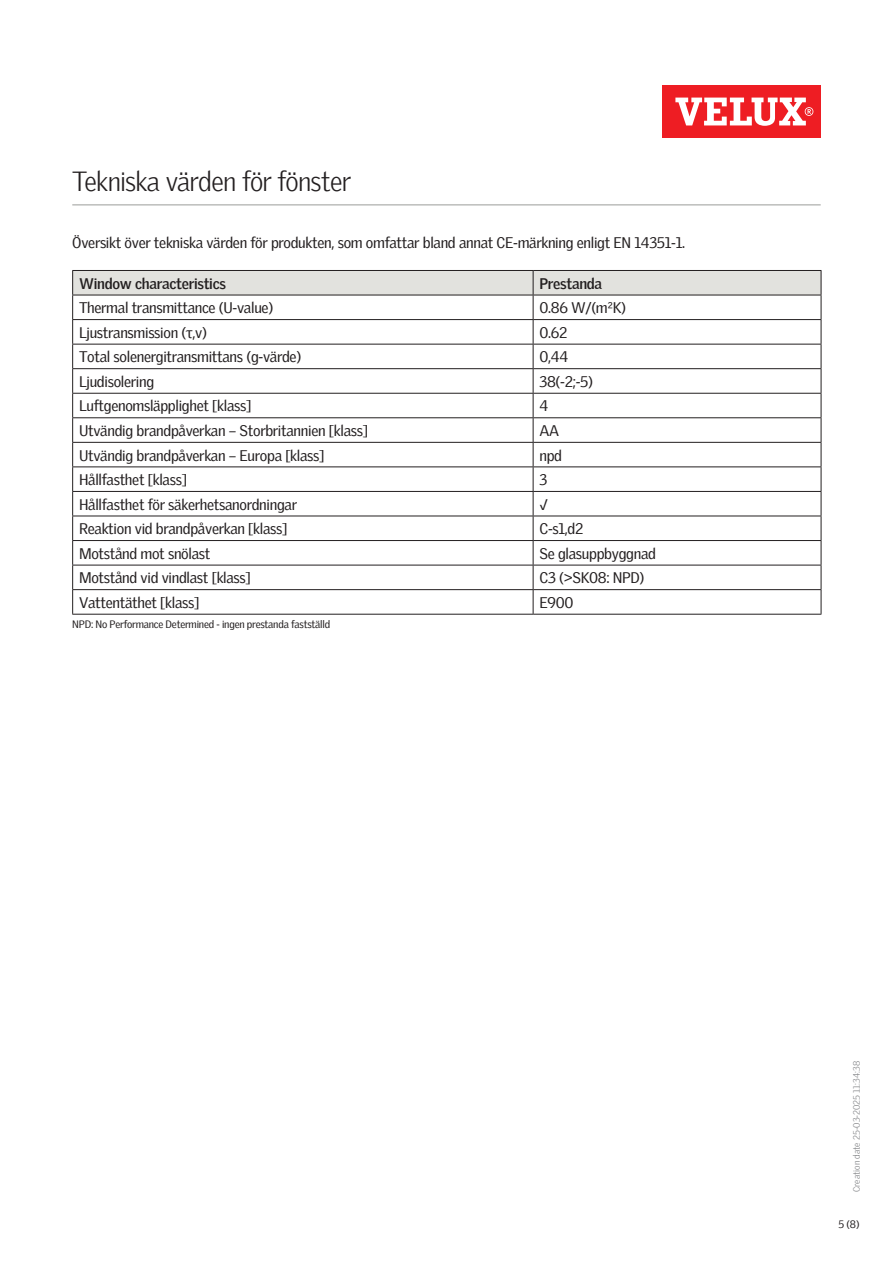
<style>
.page{position:relative;width:893px;height:1263px;background:#fff}
.page>*{position:absolute;margin:0;border:0;box-sizing:border-box;transform-origin:0 0}
.Headline_With_Line_B{font:300 27px "Velux Gothic";letter-spacing:-.025em;color:#231f20}
.Body_Regular{font:15px "Velux Gothic";letter-spacing:-.02em;color:#231f20}
.Body_Heading{font:700 15px "Velux Gothic";letter-spacing:-.02em;color:#231f20}
.t1{font:10.5px "Velux Gothic";letter-spacing:-.02em;color:#231f20}
.t2{font:300 9px "Velux Gothic";color:#7c7e81}
</style>
<div class="page">
<div style="left:662px;top:85px;width:159px;height:53px;background:#ee1d23"></div>
<svg style="left:675px;top:98px;width:138px;height:28px"></svg>
<hr style="left:72px;top:204px;width:749px;height:2px;background:#bcbdbb">
<hr style="left:72px;top:614px;width:461px;height:1px;background:#231f20">
<svg style="left:72px;top:270px;width:750px;height:344px"></svg>
<hr style="left:533px;top:614px;width:288px;height:1px;background:#231f20">
<p class="Headline_With_Line_B" style="left:72px;top:161px;width:280px">Tekniska värden för fönster</p>
<p class="Body_Regular" style="left:72px;top:231px;width:614px">Översikt över tekniska värden för produkten, som omfattar bland annat CE-märkning enligt EN 14351-1.</p>
<p class="Body_Heading" style="left:79px;top:272px;width:148px">Window characteristics</p>
<p class="Body_Heading" style="left:539px;top:272px;width:64px">Prestanda</p>
<p class="Body_Regular" style="left:79px;top:296px;width:196px">Thermal transmittance (U-value)</p>
<p class="Body_Regular" style="left:539px;top:296px;width:88px">0.86 W/(m²K)</p>
<p class="Body_Regular" style="left:79px;top:321px;width:129px">Ljustransmission (τ,v)</p>
<p class="Body_Regular" style="left:539px;top:321px;width:29px">0.62</p>
<p class="Body_Regular" style="left:79px;top:345px;width:224px">Total solenergitransmittans (g-värde)</p>
<p class="Body_Regular" style="left:539px;top:345px;width:30px">0,44</p>
<p class="Body_Regular" style="left:79px;top:370px;width:77px">Ljudisolering</p>
<p class="Body_Regular" style="left:539px;top:370px;width:55px">38(-2;-5)</p>
<p class="Body_Regular" style="left:79px;top:395px;width:174px">Luftgenomsläpplighet [klass]</p>
<p class="Body_Regular" style="left:539px;top:395px;width:10px">4</p>
<p class="Body_Regular" style="left:79px;top:419px;width:290px">Utvändig brandpåverkan – Storbritannien [klass]</p>
<p class="Body_Regular" style="left:539px;top:419px;width:21px">AA</p>
<p class="Body_Regular" style="left:79px;top:444px;width:247px">Utvändig brandpåverkan – Europa [klass]</p>
<p class="Body_Regular" style="left:539px;top:444px;width:24px">npd</p>
<p class="Body_Regular" style="left:79px;top:468px;width:109px">Hållfasthet [klass]</p>
<p class="Body_Regular" style="left:539px;top:468px;width:9px">3</p>
<p class="Body_Regular" style="left:79px;top:493px;width:219px">Hållfasthet för säkerhetsanordningar</p>
<p class="Body_Regular" style="left:539px;top:493px;width:10px">√</p>
<p class="Body_Regular" style="left:79px;top:517px;width:210px">Reaktion vid brandpåverkan [klass]</p>
<p class="Body_Regular" style="left:539px;top:517px;width:45px">C-s1,d2</p>
<p class="Body_Regular" style="left:79px;top:542px;width:133px">Motstånd mot snölast</p>
<p class="Body_Regular" style="left:539px;top:542px;width:118px">Se glasuppbyggnad</p>
<p class="Body_Regular" style="left:79px;top:566px;width:173px">Motstånd vid vindlast [klass]</p>
<p class="Body_Regular" style="left:539px;top:566px;width:107px">C3 (&gt;SK08: NPD)</p>
<p class="Body_Regular" style="left:79px;top:591px;width:122px">Vattentäthet [klass]</p>
<p class="Body_Regular" style="left:539px;top:591px;width:36px">E900</p>
<p class="t1" style="left:72px;top:616px;width:259px">NPD: No Performance Determined - ingen prestanda fastställd</p>
<p class="t2" style="left:850px;top:1192px;width:132px;rotate:-90deg">Creation date 25-03-2025 11:34:38</p>
<p class="t1" style="left:838px;top:1216px;width:23px">5 (8)</p>
</div>
